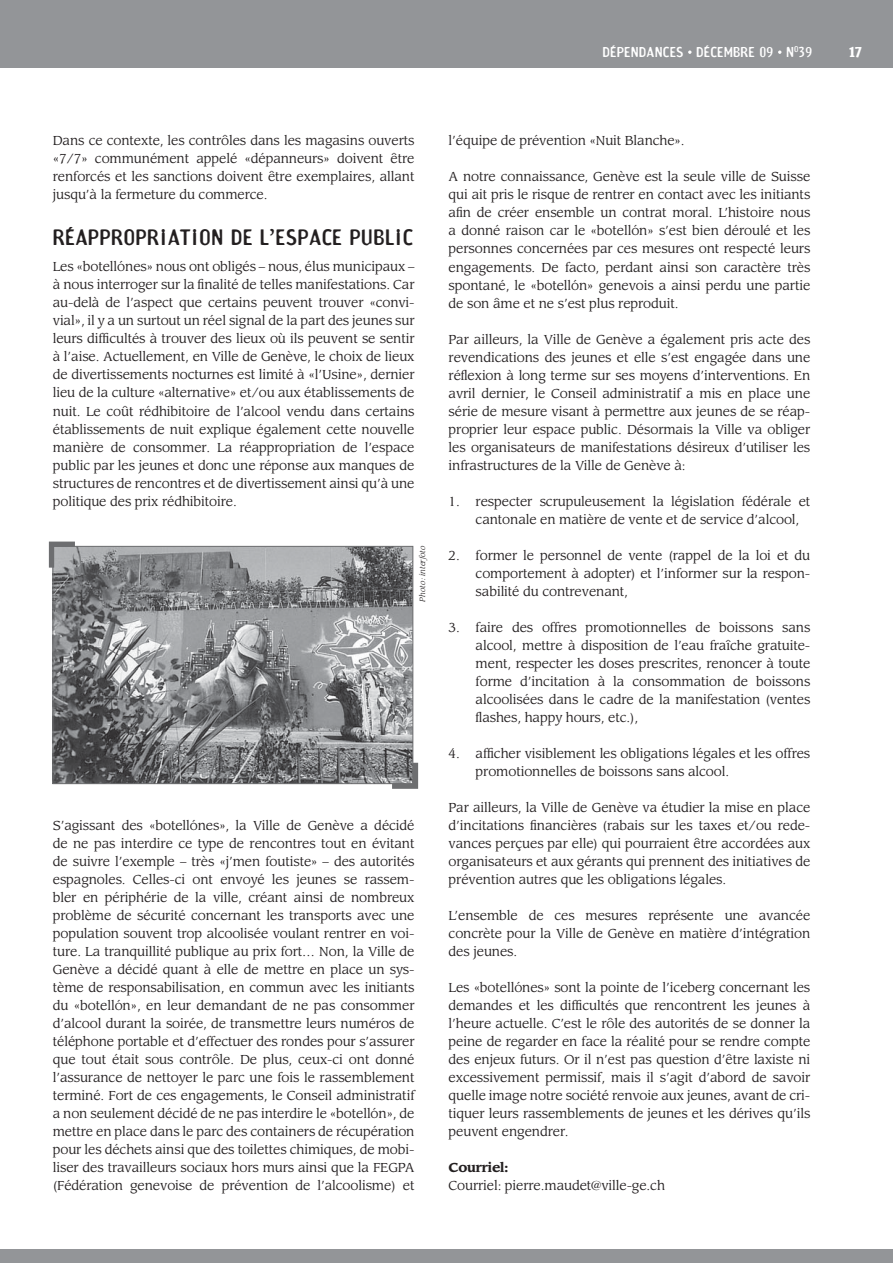
<style>
.page{position:relative;width:893px;height:1263px;background:#fff}
.page>*{position:absolute;margin:0;border:0;box-sizing:border-box;transform-origin:0 0}
.t1{font:21px "Amoebia Sans";letter-spacing:.02em;color:#231f20}
.t2{font:13.5px "Amoebia Sans";letter-spacing:.02em;color:#fff}
.t3{font:700 13.5px "Amoebia";color:#fff}
.t4{font:12.75px/18px "Leawood";letter-spacing:-.01em;color:#231f20;text-align:justify}
.t5{font:700 12.75px "Leawood";letter-spacing:-.01em;color:#231f20}
.t6{font:italic 7.5px "Leawood";color:#231f20}
</style>
<div class="page">
<div style="left:0;top:0;width:892px;height:68px;background:#939598"></div>
<div style="left:0;top:1248px;width:892px;height:14px;background:#939598"></div>
<img style="left:54px;top:548px;width:357px;height:233px">
<div style="left:52px;top:546px;width:361px;height:237px;border:1px solid #6d6e70"></div>
<svg style="left:48px;top:541px;width:32px;height:32px"></svg>
<svg style="left:386px;top:757px;width:33px;height:32px"></svg>
<p class="t2" style="left:602px;top:44px;width:211px">DÉPENDANCES DÉCEMBRE 09 N<sup>O</sup>39</p>
<p class="t3" style="left:848px;top:45px;width:14px">17</p>
<p class="t4" style="left:53px;top:133px;width:363px">Dans ce contexte, les contrôles dans les magasins ouverts «7/7» communément appelé «dépanneurs» doivent être renforcés et les sanctions doivent être exemplaires, allant jusqu’à la fermeture du commerce.</p>
<h1 class="t1" style="left:53px;top:225px;width:361px">RÉAPPROPRIATION DE L’ESPACE PUBLIC</h1>
<p class="t4" style="left:53px;top:259px;width:363px">Les «botellónes» nous ont obligés – nous, élus municipaux – à nous interroger sur la finalité de telles manifestations. Car au-delà de l’aspect que certains peuvent trouver «convi&shy;vial», il y a un surtout un réel signal de la part des jeunes sur leurs difficultés à trouver des lieux où ils peuvent se sentir à l’aise. Actuellement, en Ville de Genève, le choix de lieux de divertissements nocturnes est limité à «l’Usine», dernier lieu de la culture «alternative» et/ou aux établissements de nuit. Le coût rédhibitoire de l’alcool vendu dans certains établissements de nuit explique également cette nouvelle manière de consommer. La réappropriation de l’espace public par les jeunes et donc une réponse aux manques de structures de rencontres et de divertissement ainsi qu’à une politique des prix rédhibitoire.</p>
<p class="t6" style="left:419px;top:601px;width:57px;rotate:-90deg">Photo : interfoto</p>
<p class="t4" style="left:53px;top:817px;width:363px">S’agissant des «botellónes», la Ville de Genève a décidé de ne pas interdire ce type de rencontres tout en évitant de suivre l’exemple – très «j’men foutiste» – des autorités espagnoles. Celles-ci ont envoyé les jeunes se rassem&shy;bler en périphérie de la ville, créant ainsi de nombreux problème de sécurité concernant les transports avec une population souvent trop alcoolisée voulant rentrer en voi&shy;ture. La tranquillité publique au prix fort… Non, la Ville de Genève a décidé quant à elle de mettre en place un sys&shy;tème de responsabilisation, en commun avec les initiants du «botellón», en leur demandant de ne pas consommer d’alcool durant la soirée, de transmettre leurs numéros de téléphone portable et d’effectuer des rondes pour s’assurer que tout était sous contrôle. De plus, ceux-ci ont donné l’assurance de nettoyer le parc une fois le rassemblement terminé. Fort de ces engagements, le Conseil administratif a non seulement décidé de ne pas interdire le «botellón», de mettre en place dans le parc des containers de récupération pour les déchets ainsi que des toilettes chimiques, de mobi&shy;liser des travailleurs sociaux hors murs ainsi que la FEGPA (Fédération genevoise de prévention de l’alcoolisme) et</p>
<p class="t4" style="left:448px;top:133px;width:237px">l’équipe de prévention «Nuit Blanche».</p>
<p class="t4" style="left:448px;top:169px;width:363px">A notre connaissance, Genève est la seule ville de Suisse qui ait pris le risque de rentrer en contact avec les initiants afin de créer ensemble un contrat moral. L’histoire nous a donné raison car le «botellón» s’est bien déroulé et les personnes concernées par ces mesures ont respecté leurs engagements. De facto, perdant ainsi son caractère très spontané, le «botellón» genevois a ainsi perdu une partie de son âme et ne s’est plus reproduit.</p>
<p class="t4" style="left:448px;top:331px;width:363px">Par ailleurs, la Ville de Genève a également pris acte des revendications des jeunes et elle s’est engagée dans une réflexion à long terme sur ses moyens d’interventions. En avril dernier, le Conseil administratif a mis en place une série de mesure visant à permettre aux jeunes de se réap&shy;proprier leur espace public. Désormais la Ville va obliger les organisateurs de manifestations désireux d’utiliser les infrastructures de la Ville de Genève à:</p>
<p class="t4" style="left:475px;top:493px;width:336px;text-indent:-27px">1. respecter scrupuleusement la législation fédérale et cantonale en matière de vente et de service d’alcool,</p>
<p class="t4" style="left:475px;top:547px;width:336px;text-indent:-27px">2. former le personnel de vente (rappel de la loi et du comportement à adopter) et l’informer sur la respon&shy;sabilité du contrevenant,</p>
<p class="t4" style="left:475px;top:619px;width:336px;text-indent:-27px">3. faire des offres promotionnelles de boissons sans alcool, mettre à disposition de l’eau fraîche gratuite&shy;ment, respecter les doses prescrites, renoncer à toute forme d’incitation à la consommation de boissons alcoolisées dans le cadre de la manifestation (ventes flashes, happy hours, etc.),</p>
<p class="t4" style="left:475px;top:745px;width:336px;text-indent:-27px">4. afficher visiblement les obligations légales et les offres promotionnelles de boissons sans alcool.</p>
<p class="t4" style="left:448px;top:799px;width:363px">Par ailleurs, la Ville de Genève va étudier la mise en place d’incitations financières (rabais sur les taxes et/ou rede&shy;vances perçues par elle) qui pourraient être accordées aux organisateurs et aux gérants qui prennent des initiatives de prévention autres que les obligations légales.</p>
<p class="t4" style="left:448px;top:907px;width:363px">L’ensemble de ces mesures représente une avancée concrète pour la Ville de Genève en matière d’intégration des jeunes.</p>
<p class="t4" style="left:448px;top:979px;width:363px">Les «botellónes» sont la pointe de l’iceberg concernant les demandes et les difficultés que rencontrent les jeunes à l’heure actuelle. C’est le rôle des autorités de se donner la peine de regarder en face la réalité pour se rendre compte des enjeux futurs. Or il n’est pas question d’être laxiste ni excessivement permissif, mais il s’agit d’abord de savoir quelle image notre société renvoie aux jeunes, avant de cri&shy;tiquer leurs rassemblements de jeunes et les dérives qu’ils peuvent engendrer.</p>
<p class="t5" style="left:448px;top:1161px;width:62px">Courriel:</p>
<p class="t4" style="left:448px;top:1177px;width:218px">Courriel: pierre.maudet@ville-ge.ch</p>
</div>
